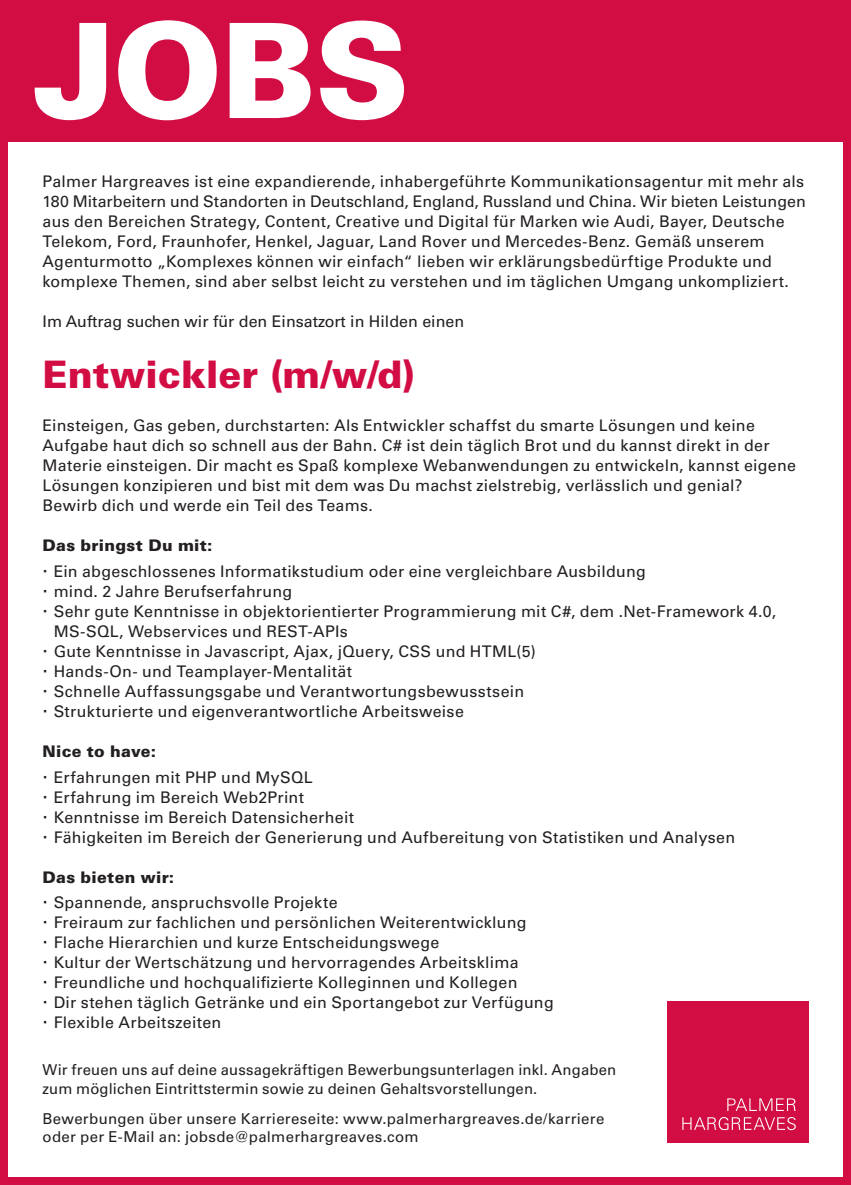
<style>
.page{position:relative;width:851px;height:1185px;background:#fff}
.page>*{position:absolute;margin:0;border:0;box-sizing:border-box;transform-origin:0 0}
.t1{font:900 131.8px "Univers LT Std";color:#fff}
.t2{font:900 38px "Univers LT Std";color:#d20d44}
.t3{font:16px/20px "Univers LT Std";letter-spacing:.015em;color:#231f20}
.t4{font:15px/18.8px "Univers LT Std";letter-spacing:.015em;color:#231f20}
.s1{font-weight:900}
.s2{font-size:20px}
</style>
<div class="page">
<div style="left:0;top:0;width:850px;height:1185px;border:8px solid #d20d44"></div>
<div style="left:0;top:0;width:850px;height:142px;background:#d20d44"></div>
<div style="left:666px;top:1001px;width:142px;height:141px;background:#d20d44"></div>
<svg style="left:682px;top:1117px;width:113px;height:13px"></svg>
<svg style="left:727px;top:1098px;width:68px;height:13px"></svg>
<h1 class="t1" style="left:34px;top:-12px;width:377px">JOBS</h1>
<p class="t3" style="left:43px;top:172px;width:764px">Palmer Hargreaves ist eine expandierende, inhabergeführte Kommunikationsagentur mit mehr als 180 Mitarbeitern und Standorten in Deutschland, England, Russland und China. Wir bieten Leistungen aus den Bereichen Strategy, Content, Creative und Digital für Marken wie Audi, Bayer, Deutsche Telekom, Ford, Fraunhofer, Henkel, Jaguar, Land Rover und Mercedes-Benz. Gemäß unserem Agenturmotto „Komplexes können wir einfach“ lieben wir erklärungsbedürftige Produkte und komplexe Themen, sind aber selbst leicht zu verstehen und im täglichen Umgang unkompliziert.</p>
<p class="t3" style="left:43px;top:312px;width:423px">Im Auftrag suchen wir für den Einsatzort in Hilden einen</p>
<h2 class="t2" style="left:43px;top:350px;width:373px">Entwickler (m/w/d)</h2>
<p class="t3" style="left:43px;top:416px;width:755px">Einsteigen, Gas geben, durchstarten: Als Entwickler schaffst du smarte Lösungen und keine Aufgabe haut dich so schnell aus der Bahn. C# ist dein täglich Brot und du kannst direkt in der Materie einsteigen. Dir macht es Spaß komplexe Webanwendungen zu entwickeln, kannst eigene Lösungen konzipieren und bist mit dem was Du machst zielstrebig, verlässlich und genial?<br>Bewirb dich und werde ein Teil des Teams.</p>
<p class="t3" style="left:43px;top:533px;width:604px;line-height:25.6px"><span class="s1">Das bringst Du mit:<br></span><span class="s2">·</span> Ein abgeschlossenes Informatikstudium oder eine vergleichbare Ausbildung</p>
<p class="t3" style="left:43px;top:581px;width:251px"><span class="s2">·</span> mind. 2 Jahre Berufserfahrung</p>
<p class="t3" style="left:43px;top:601px;width:735px"><span class="s2">·</span> Sehr gute Kenntnisse in objektorientierter Programmierung mit C#, dem .Net-Framework 4.0,</p>
<p class="t3" style="left:54px;top:621px;width:296px">MS-SQL, Webservices und REST-APIs</p>
<p class="t3" style="left:43px;top:641px;width:494px"><span class="s2">·</span> Gute Kenntnisse in Javascript, Ajax, jQuery, CSS und HTML(5)</p>
<p class="t3" style="left:43px;top:661px;width:311px"><span class="s2">·</span> Hands-On- und Teamplayer-Mentalität</p>
<p class="t3" style="left:43px;top:681px;width:483px"><span class="s2">·</span> Schnelle Auffassungsgabe und Verantwortungsbewusstsein</p>
<p class="t3" style="left:43px;top:701px;width:423px"><span class="s2">·</span> Strukturierte und eigenverantwortliche Arbeitsweise</p>
<p class="t3" style="left:43px;top:738px;width:272px;line-height:25.6px"><span class="s1">Nice to have:<br></span><span class="s2">·</span> Erfahrungen mit PHP und MySQL</p>
<p class="t3" style="left:43px;top:787px;width:694px"><span class="s2">·</span> Erfahrung im Bereich Web2Print<br><span class="s2">·</span> Kenntnisse im Bereich Datensicherheit<br><span class="s2">·</span> Fähigkeiten im Bereich der Generierung und Aufbereitung von Statistiken und Analysen</p>
<p class="t3" style="left:43px;top:864px;width:296px;line-height:25.6px"><span class="s1">Das bieten wir:<br></span><span class="s2">·</span> Spannende, anspruchsvolle Projekte</p>
<p class="t3" style="left:43px;top:913px;width:512px"><span class="s2">·</span> Freiraum zur fachlichen und persönlichen Weiterentwicklung<br><span class="s2">·</span> Flache Hierarchien und kurze Entscheidungswege<br><span class="s2">·</span> Kultur der Wertschätzung und hervorragendes Arbeitsklima<br><span class="s2">·</span> Freundliche und hochqualifizierte Kolleginnen und Kollegen<br><span class="s2">·</span> Dir stehen täglich Getränke und ein Sportangebot zur Verfügung <span class="s2">·</span> Flexible Arbeitszeiten</p>
<p class="t4" style="left:43px;top:1060px;width:575px">Wir freuen uns auf deine aussagekräftigen Bewerbungsunterlagen inkl. Angaben zum möglichen Eintrittstermin sowie zu deinen Gehaltsvorstellungen.</p>
<p class="t4" style="left:43px;top:1109px;width:563px">Bewerbungen über unsere Karriereseite: www.palmerhargreaves.de/karriere oder per E-Mail an: jobsde@palmerhargreaves.com</p>
</div>
